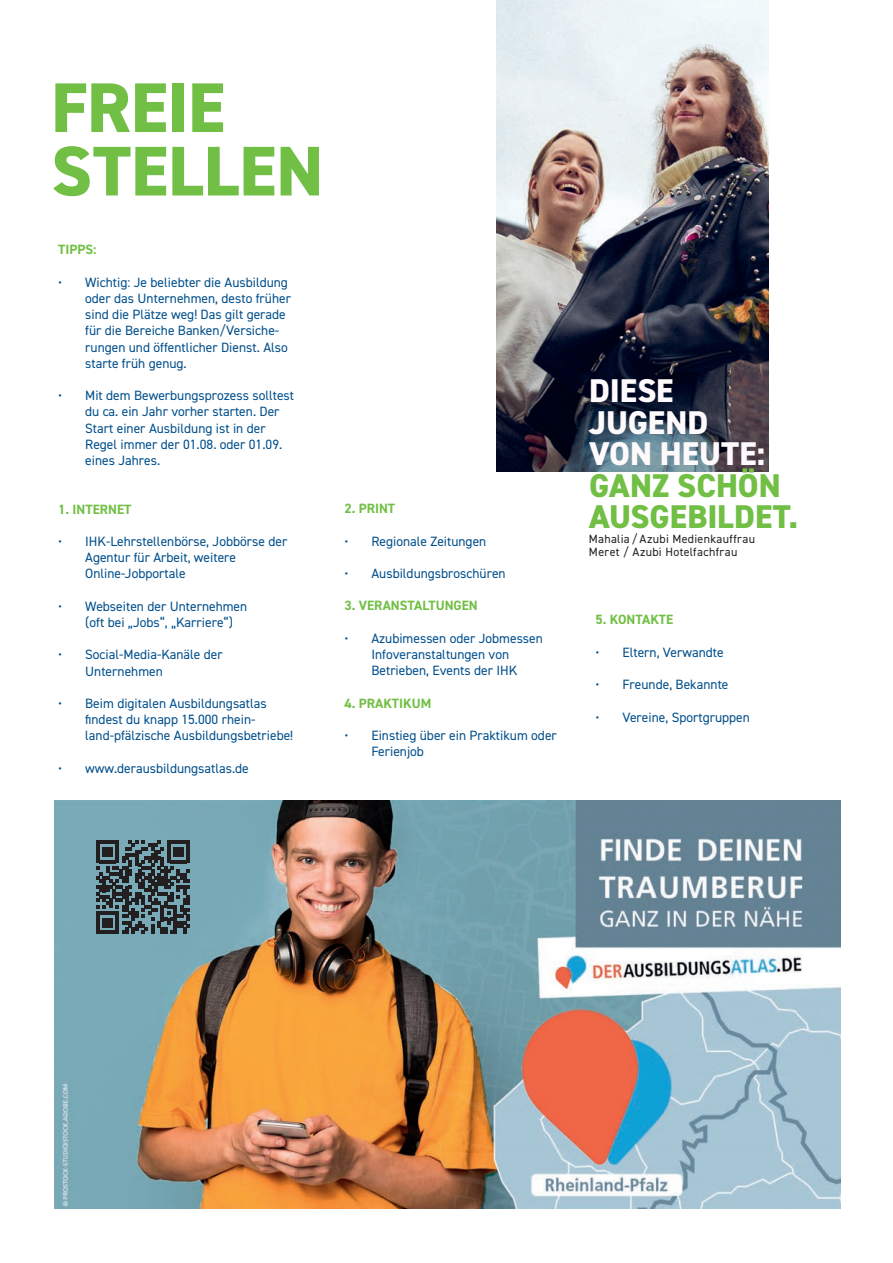
<style>
.page{position:relative;width:893px;height:1263px;background:#fff}
.page>*{position:absolute;margin:0;border:0;box-sizing:border-box;transform-origin:0 0}
.t1{font:800 70.5px/63.4px "DIN2014";color:#71bf44}
.t2{font:800 33px/31.5px "DIN2014";color:#71bf44}
.t3{font:800 33px/31.5px "DIN2014";color:#fefafc}
.t4{font:13.5px/16.2px "DIN2014";color:#004f8c}
.t5{font:700 13.5px "DIN2014";color:#71bf44}
.t6{font:12px/13.2px "DIN2014";letter-spacing:.025em;color:#231f20}
</style>
<div class="page">
<img style="left:496px;top:0;width:272px;height:471px">
<img style="left:54px;top:800px;width:787px;height:409px">
<svg style="left:96px;top:841px;width:94px;height:93px;background:#45565c"></svg>
<h1 class="t1" style="left:51px;top:76px;width:273px">FREIE<br>STELLEN</h1>
<p class="t5" style="left:58px;top:241px;width:40px">TIPPS:</p>
<p class="t4" style="left:85px;top:274px;width:207px;text-indent:-27px">• Wichtig: Je beliebter die Ausbildung oder das Unternehmen, desto früher sind die Plätze weg! Das gilt gerade für die Bereiche Banken/Versiche&shy;rungen und öffentlicher Dienst. Also starte früh genug.</p>
<p class="t4" style="left:85px;top:387px;width:210px;text-indent:-27px">• Mit dem Bewerbungsprozess solltest du ca. ein Jahr vorher starten. Der<br>Start einer Ausbildung ist in der<br>Regel immer der 01.08. oder 01.09. eines Jahres.</p>
<p class="t5" style="left:58px;top:500px;width:75px">1. INTERNET</p>
<p class="t4" style="left:85px;top:533px;width:204px;text-indent:-27px">• IHK-Lehrstellenbörse, Jobbörse der<br>Agentur für Arbeit, weitere<br>Online-Jobportale</p>
<p class="t4" style="left:85px;top:598px;width:164px;text-indent:-27px">• Webseiten der Unternehmen (oft bei „Jobs“, „Karriere“)</p>
<p class="t4" style="left:85px;top:646px;width:139px;text-indent:-27px">• Social-Media-Kanäle der<br>Unternehmen</p>
<p class="t4" style="left:85px;top:695px;width:209px;text-indent:-27px">• Beim digitalen Ausbildungsatlas findest du knapp 15.000 rhein&shy;land-pfälzische Ausbildungsbetriebe!</p>
<p class="t4" style="left:58px;top:760px;width:192px">• www.derausbildungsatlas.de</p>
<p class="t5" style="left:344px;top:499px;width:52px">2. PRINT</p>
<p class="t4" style="left:344px;top:532px;width:143px">• Regionale Zeitungen</p>
<p class="t4" style="left:344px;top:565px;width:163px">• Ausbildungsbroschüren</p>
<p class="t5" style="left:344px;top:597px;width:135px">3. VERANSTALTUNGEN</p>
<p class="t4" style="left:344px;top:630px;width:200px;text-align:center">• Azubimessen oder Jobmessen<br>Infoveranstaltungen von<br>Betrieben, Events der IHK</p>
<p class="t5" style="left:344px;top:694px;width:88px">4. PRAKTIKUM</p>
<p class="t4" style="left:371px;top:727px;width:187px;text-indent:-27px">• Einstieg über ein Praktikum oder<br>Ferienjob</p>
<h2 class="t3" style="left:589px;top:375px;width:178px">DIESE<br>JUGEND<br>VON HEUTE:</h2>
<h2 class="t2" style="left:589px;top:470px;width:211px">GANZ SCHÖN<br>AUSGEBILDET.</h2>
<p class="t6" style="left:589px;top:532px;width:168px">Mahalia / Azubi Medienkauffrau<br>Meret / Azubi Hotelfachfrau</p>
<p class="t5" style="left:595px;top:611px;width:79px">5. KONTAKTE</p>
<p class="t4" style="left:595px;top:644px;width:130px">• Eltern, Verwandte</p>
<p class="t4" style="left:595px;top:676px;width:135px">• Freunde, Bekannte</p>
<p class="t4" style="left:595px;top:708px;width:156px">• Vereine, Sportgruppen</p>
</div>
